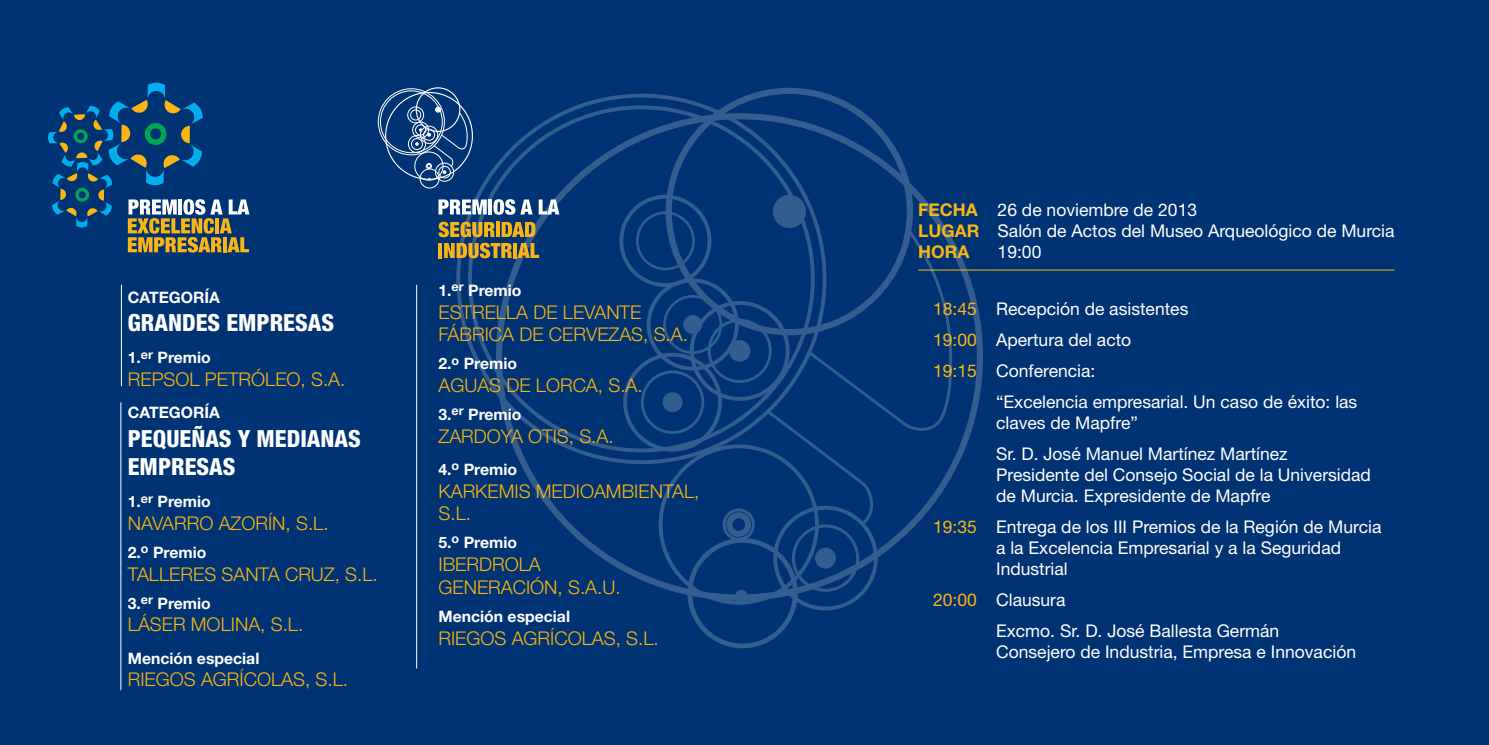
<style>
.page{position:relative;width:1489px;height:745px;background:#fff}
.page>*{position:absolute;margin:0;border:0;box-sizing:border-box;transform-origin:0 0}
.t1{font:800 condensed 23.62px/28.3px "Helvetica Neue LT Std";color:#fff}
.t2{font:300 18.9px/22.8px "Helvetica Neue LT Std";color:#fab514}
.t3{font:17.5px/21px "Helvetica Neue LT Std";color:#fff}
.t4{font:700 17.5px/21px "Helvetica Neue LT Std";color:#fab514;text-align:justify}
.t5{font:700 15.75px "Helvetica Neue LT Std";color:#fff}
.s1{color:#fab514}
</style>
<div class="page">
<div style="left:0;top:0;width:1488px;height:744px;background:#003373"></div>
<svg style="left:784px;top:225px;width:169px;height:302px"></svg>
<svg style="left:456px;top:92px;width:372px;height:373px"></svg>
<div style="left:665px;top:88px;width:248px;height:247px;border:6px solid #335c8f;border-radius:50%"></div>
<div style="left:775px;top:198px;width:28px;height:27px;background:#335c8f;border-radius:50%"></div>
<div style="left:772px;top:195px;width:34px;height:33px;border:6px solid #335c8f;border-radius:50%"></div>
<div style="left:619px;top:195px;width:92px;height:92px;border:4px solid #335c8f;border-radius:50%"></div>
<div style="left:636px;top:211px;width:59px;height:59px;border:3px solid #335c8f;border-radius:50%"></div>
<div style="left:646px;top:278px;width:92px;height:92px;border:4px solid #335c8f;border-radius:50%"></div>
<div style="left:663px;top:295px;width:59px;height:59px;border:3px solid #335c8f;border-radius:50%"></div>
<div style="left:686px;top:318px;width:13px;height:13px;background:#335c8f;border-radius:50%"></div>
<div style="left:683px;top:315px;width:19px;height:19px;border:6px solid #335c8f;border-radius:50%"></div>
<div style="left:623px;top:352px;width:99px;height:99px;border:4px solid #335c8f;border-radius:50%"></div>
<div style="left:641px;top:370px;width:63px;height:63px;border:3px solid #335c8f;border-radius:50%"></div>
<div style="left:665px;top:395px;width:14px;height:14px;background:#335c8f;border-radius:50%"></div>
<div style="left:662px;top:392px;width:20px;height:20px;border:6px solid #335c8f;border-radius:50%"></div>
<div style="left:689px;top:301px;width:100px;height:99px;border:4px solid #335c8f;border-radius:50%"></div>
<div style="left:707px;top:318px;width:64px;height:64px;border:3px solid #335c8f;border-radius:50%"></div>
<div style="left:731px;top:343px;width:16px;height:15px;background:#335c8f;border-radius:50%"></div>
<div style="left:728px;top:340px;width:22px;height:21px;border:6px solid #335c8f;border-radius:50%"></div>
<div style="left:773px;top:505px;width:104px;height:105px;border:4px solid #335c8f;border-radius:50%"></div>
<div style="left:791px;top:524px;width:68px;height:67px;border:3px solid #335c8f;border-radius:50%"></div>
<div style="left:818px;top:550px;width:15px;height:15px;background:#335c8f;border-radius:50%"></div>
<div style="left:815px;top:547px;width:20px;height:21px;border:6px solid #335c8f;border-radius:50%"></div>
<div style="left:658px;top:444px;width:160px;height:160px;border:4px solid #335c8f;border-radius:50%"></div>
<div style="left:726px;top:512px;width:25px;height:24px;border:6px solid #335c8f;border-radius:50%"></div>
<div style="left:722px;top:508px;width:32px;height:32px;border:3px solid #335c8f;border-radius:50%"></div>
<div style="left:687px;top:537px;width:110px;height:111px;border:5px solid #335c8f;border-radius:50%"></div>
<div style="left:735px;top:589px;width:12px;height:12px;background:#335c8f;border-radius:50%"></div>
<svg style="left:438px;top:199px;width:48px;height:15px"></svg>
<hr style="left:488px;top:199px;width:4px;height:15px;background:#fff">
<svg style="left:493px;top:199px;width:39px;height:16px"></svg>
<svg style="left:538px;top:199px;width:21px;height:15px"></svg>
<svg style="left:48px;top:82px;width:201px;height:170px"></svg>
<hr style="left:918px;top:269px;width:476px;height:1px;background:#fab514">
<hr style="left:416px;top:284px;width:1px;height:384px;background:#fff">
<svg style="left:438px;top:221px;width:101px;height:37px"></svg>
<div style="left:416px;top:87px;width:44px;height:45px;border:1px solid #fff;border-radius:50%"></div>
<div style="left:435px;top:163px;width:19px;height:18px;border:1px solid #fff;border-radius:50%"></div>
<div style="left:419px;top:168px;width:20px;height:20px;border:1px solid #fff;border-radius:50%"></div>
<svg style="left:377px;top:88px;width:90px;height:92px"></svg>
<hr style="left:121px;top:284px;width:1px;height:102px;background:#fff">
<hr style="left:120px;top:402px;width:1px;height:288px;background:#fff">
<p class="t5" style="left:128px;top:287px;width:94px">CATEGORÍA</p>
<h1 class="t1" style="left:128px;top:308px;width:208px">GRANDES EMPRESAS</h1>
<p class="t5" style="left:128px;top:348px;width:84px">1.<sup>er</sup> Premio</p>
<p class="t2" style="left:128px;top:367px;width:219px">REPSOL PETRÓLEO, S.A.</p>
<p class="t5" style="left:128px;top:402px;width:94px">CATEGORÍA</p>
<h1 class="t1" style="left:128px;top:423px;width:234px">PEQUEÑAS Y MEDIANAS<br>EMPRESAS</h1>
<p class="t5" style="left:128px;top:491px;width:84px">1.<sup>er</sup> Premio</p>
<p class="t2" style="left:128px;top:511px;width:202px">NAVARRO AZORÍN, S.L.</p>
<p class="t5" style="left:128px;top:542px;width:80px">2.<sup>o</sup> Premio</p>
<p class="t2" style="left:128px;top:562px;width:251px">TALLERES SANTA CRUZ, S.L.</p>
<p class="t5" style="left:128px;top:592px;width:84px">3.<sup>er</sup> Premio</p>
<p class="t2" style="left:128px;top:612px;width:177px">LÁSER MOLINA, S.L.</p>
<p class="t5" style="left:128px;top:647px;width:133px">Mención especial</p>
<p class="t2" style="left:128px;top:667px;width:222px">RIEGOS AGRÍCOLAS, S.L.</p>
<p class="t5" style="left:438px;top:280px;width:84px">1.<sup>er</sup> Premio</p>
<p class="t2" style="left:438px;top:300px;width:251px">ESTRELLA DE LEVANTE<br>FÁBRICA DE CERVEZAS, S.A.</p>
<p class="t5" style="left:438px;top:353px;width:80px">2.<sup>o</sup> Premio</p>
<p class="t2" style="left:438px;top:373px;width:206px">AGUAS DE LORCA, S.A.</p>
<p class="t5" style="left:438px;top:404px;width:84px">3.<sup>er</sup> Premio</p>
<p class="t2" style="left:438px;top:424px;width:177px">ZARDOYA OTIS, S.A.</p>
<p class="t5" style="left:438px;top:459px;width:80px">4.<sup>o</sup> Premio</p>
<p class="t2" style="left:438px;top:479px;width:262px">KARKEMIS MEDIOAMBIENTAL,<br>S.L.</p>
<p class="t5" style="left:438px;top:532px;width:80px">5.<sup>o</sup> Premio</p>
<p class="t2" style="left:438px;top:552px;width:184px">IBERDROLA<br>GENERACIÓN, S.A.U.</p>
<p class="t5" style="left:438px;top:606px;width:133px">Mención especial</p>
<p class="t2" style="left:438px;top:626px;width:222px">RIEGOS AGRÍCOLAS, S.L.</p>
<p class="t4" style="left:918px;top:199px;width:63px">FECHA LUGAR HORA</p>
<p class="t3" style="left:997px;top:199px;width:398px">26 de noviembre de 2013<br>Salón de Actos del Museo Arqueológico de Murcia<br>19:00</p>
<p class="t3" style="left:933px;top:293px;width:257px;line-height:31px"><span class="s1">18:45</span> Recepción de asistentes<br><span class="s1">19:00</span> Apertura del acto<br><span class="s1">19:15</span> Conferencia:</p>
<p class="t3" style="left:996px;top:391px;width:363px">“Excelencia empresarial. Un caso de éxito: las claves de Mapfre”</p>
<p class="t3" style="left:996px;top:442px;width:376px">Sr. D. José Manuel Martínez Martínez<br>Presidente del Consejo Social de la Universidad de Murcia. Expresidente de Mapfre</p>
<p class="t3" style="left:996px;top:515px;width:387px;text-indent:-63px"><span class="s1">19:35</span> Entrega de los III Premios de la Región de Murcia a la Excelencia Empresarial y a la Seguridad<br>Industrial</p>
<p class="t3" style="left:996px;top:583px;width:284px;line-height:31px;text-indent:-63px"><span class="s1">20:00</span> Clausura<br>Excmo. Sr. D. José Ballesta Germán</p>
<p class="t3" style="left:996px;top:640px;width:361px">Consejero de Industria, Empresa e Innovación</p>
</div>
